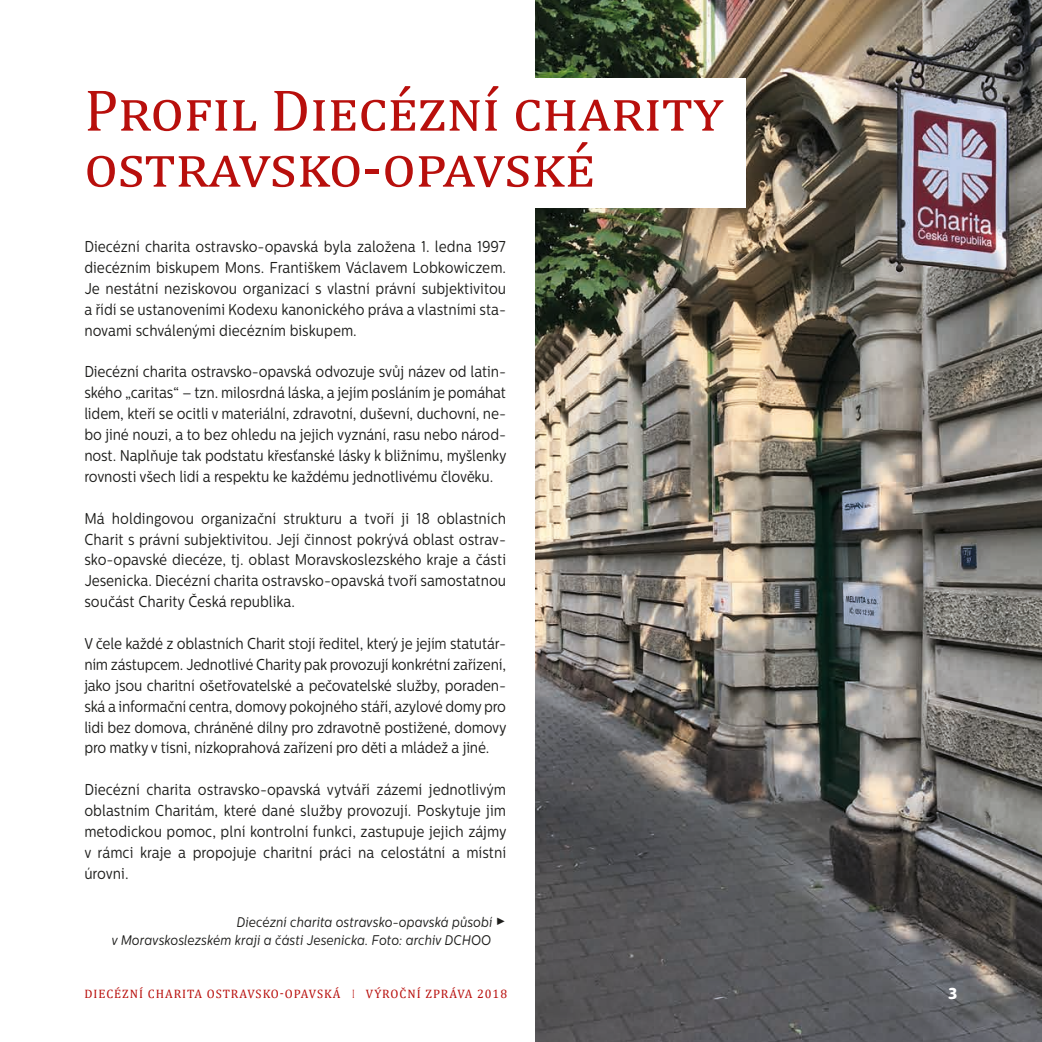
<style>
.page{position:relative;width:1042px;height:1042px;background:#fff}
.page>*{position:absolute;margin:0;border:0;box-sizing:border-box;transform-origin:0 0}
.t1{font:59.5px/56px "Cambria";color:#b80f0c}
.t2{font:15.75px/20.8px "Centrale Sans Rounded";color:#1d1d1b;text-align:justify;scale:.85 1}
.t3{font:800 15.75px "Centrale Sans Rounded";color:#fff}
.t4{font:italic 14px/17.5px "Centrale Sans Rounded";color:#1d1d1b;scale:.85 1}
.t5{font:12.25px "Cambria";letter-spacing:.08em;color:#b80f0c}
.s1{font-family:"Times New Roman";font-style:normal;font-size:10.5px}
</style>
<div class="page">
<img style="left:536px;top:0;width:506px;height:1042px">
<div style="left:84px;top:78px;width:661px;height:129px;background:#fff"></div>
<h1 class="t1" style="left:84px;top:82px;width:640px">Profil Diecézní charity ostravsko-opavské</h1>
<p class="t2" style="left:84px;top:236px;width:498px;text-align:left">Diecézní charita ostravsko-opavská byla založena 1. ledna 1997 diecézním biskupem Mons. Františkem Václavem Lobkowiczem.<br>Je nestátní neziskovou organizací s vlastní právní subjektivitou a řídí se ustanoveními Kodexu kanonického práva a vlastními sta&shy;novami schválenými diecézním biskupem.</p>
<p class="t2" style="left:84px;top:362px;width:498px">Diecézní charita ostravsko-opavská odvozuje svůj název od latin&shy;ského „caritas“ – tzn. milosrdná láska, a jejím posláním je pomáhat lidem, kteří se ocitli v materiální, zdravotní, duševní, duchovní, ne&shy;bo jiné nouzi, a to bez ohledu na jejich vyznání, rasu nebo národ&shy;nost. Naplňuje tak podstatu křesťanské lásky k bližnímu, myšlenky rovnosti všech lidí a respektu ke každému jednotlivému člověku.</p>
<p class="t2" style="left:84px;top:508px;width:498px">Má holdingovou organizační strukturu a tvoří ji 18 oblastních Charit s právní subjektivitou. Její činnost pokrývá oblast ostrav&shy;sko-opavské diecéze, tj. oblast Moravskoslezského kraje a části Jesenicka. Diecézní charita ostravsko-opavská tvoří samostatnou součást Charity Česká republika.</p>
<p class="t2" style="left:84px;top:633px;width:498px">V čele každé z oblastních Charit stojí ředitel, který je jejím statutár&shy;ním zástupcem. Jednotlivé Charity pak provozují konkrétní zařízení, jako jsou charitní ošetřovatelské a pečovatelské služby, poraden&shy;ská a informační centra, domovy pokojného stáří, azylové domy pro lidi bez domova, chráněné dílny pro zdravotně postižené, domovy pro matky v tísni, nízkoprahová zařízení pro děti a mládež a jiné.</p>
<p class="t2" style="left:84px;top:779px;width:498px">Diecézní charita ostravsko-opavská vytváří zázemí jednotlivým oblastním Charitám, které dané služby provozují. Poskytuje jim metodickou pomoc, plní kontrolní funkci, zastupuje jejich zájmy v rámci kraje a propojuje charitní práci na celostátní a místní úrovni.</p>
<p class="t4" style="left:112px;top:913px;width:465px;text-indent:125px">Diecézní charita ostravsko-opavská působí <span class="s1">► </span>v Moravskoslezském kraji a části Jesenicka. Foto: archiv DCHOO</p>
<p class="t5" style="left:84px;top:986px;width:424px">DIECÉZNÍ CHARITA OSTRAVSKO-OPAVSKÁ I VÝROČNÍ ZPRÁVA 2018</p>
<p class="t3" style="left:948px;top:983px;width:11px">3</p>
</div>
